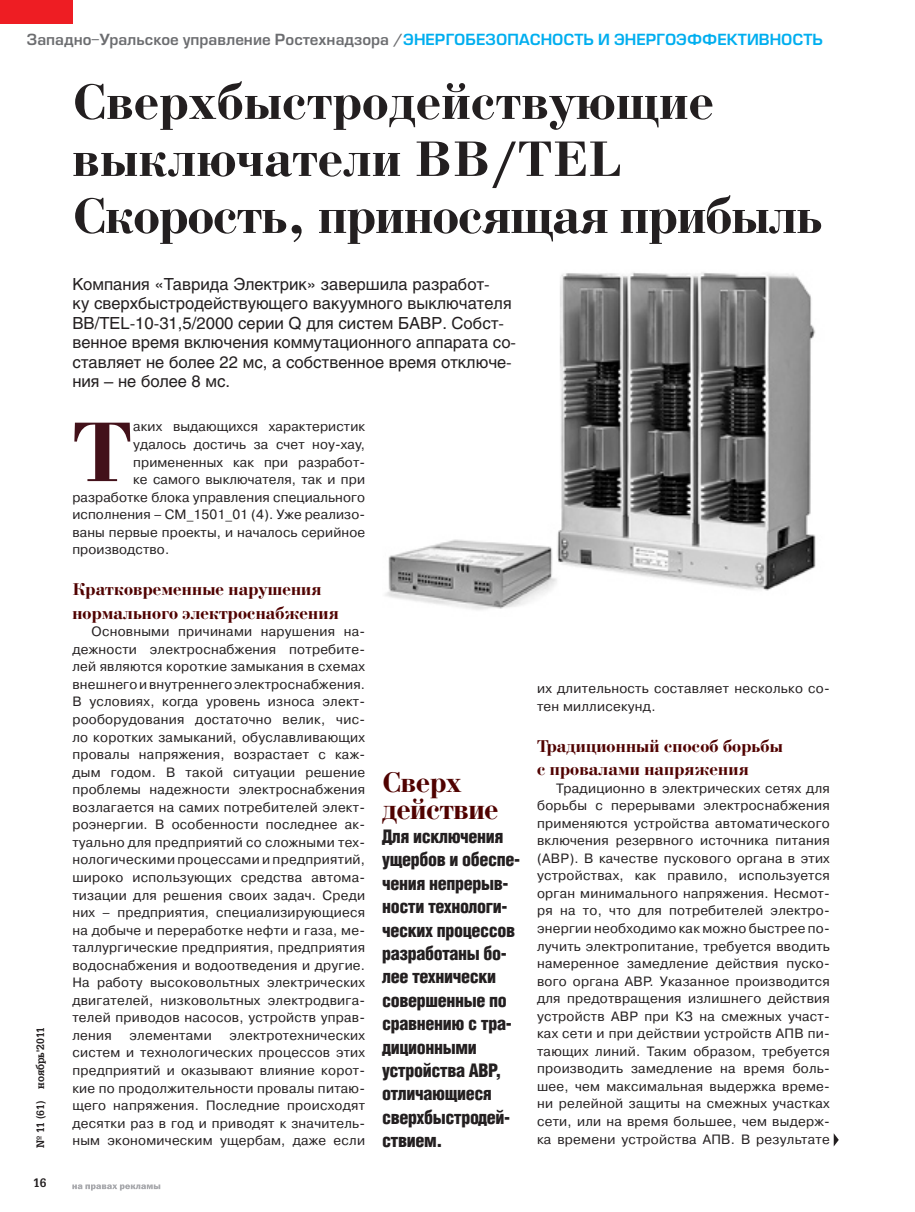
<style>
.page{position:relative;width:915px;height:1212px;background:#fff}
.page>*{position:absolute;margin:0;border:0;box-sizing:border-box;transform-origin:0 0}
.Text1{font:700 89.25px "Bodoni C";color:#43111a}
.Text1-2{font:700 52.5px "Bodoni C";letter-spacing:.01em;color:#231f20}
.Text1-3{font:700 52.5px "Bodoni C";letter-spacing:-.01em;color:#231f20}
.Text1-4{font:700 30px "Bodoni C";letter-spacing:-.01em;color:#500200}
.Text1-5{font:700 18px/23.4px "AG Letterica Cond L";letter-spacing:-.02em;color:#231f20}
.Text1-6{font:700 18px "Bodoni C";letter-spacing:.01em;color:#500200}
.Text1-7{font:16.5px/19.5px "Helios";color:#231f20}
.t1{font:15px "Europe Demi";color:#6c6d70}
.Text1-8{font:13.5px/17.5px "Pragmatica C";letter-spacing:.02em;color:#231f20}
.t2{font:700 12px "AG Gloria";color:#231f20}
.t3{font:700 10.5px "AG Gloria";color:#231f20}
.s1{color:#00aeef}
</style>
<div class="page">
<img style="left:385px;top:272px;width:431px;height:338px">
<div style="left:0;top:0;width:72px;height:23px;background:#ee1d23"></div>
<svg style="left:833px;top:1133px;width:5px;height:13px"></svg>
<svg style="left:72px;top:1184px;width:88px;height:6px"></svg>
<p class="t1" style="left:27px;top:31px;width:797px">Западно-Уральское управление Ростехнадзора /<span class="s1">энергобезопасность и энергоэффективность</span></p>
<p class="t3" style="left:34px;top:1148px;width:122px;rotate:-90deg">№ 11 (61) ноябрь'2011</p>
<p class="t2" style="left:33px;top:1176px;width:15px">16</p>
<p class="Text1-2" style="left:72px;top:75px;width:642px">Сверхбыстродействующие</p>
<p class="Text1-2" style="left:72px;top:132px;width:549px">выключатели ВВ/TEL</p>
<p class="Text1-3" style="left:72px;top:189px;width:750px">Скорость, приносящая прибыль</p>
<p class="Text1-7" style="left:72px;top:274px;width:445px">Компания «Таврида Электрик» завершила разработ-<br>ку сверхбыстродействующего вакуумного выключателя BB/TEL-10-31,5/2000 серии Q для систем БАВР. Собст&shy;венное время включения коммутационного аппарата со&shy;ставляет не более 22 мс, а собственное время отключе&shy;ния – не более 8 мс.</p>
<p class="Text1" style="left:72px;top:406px;width:61px">Т</p>
<p class="Text1-8" style="left:133px;top:418px;width:233px">аких выдающихся характеристик</p>
<p class="Text1-8" style="left:133px;top:436px;width:233px">удалось достичь за счет ноу-хау,</p>
<p class="Text1-8" style="left:133px;top:453px;width:233px">примененных как при разработ-</p>
<p class="Text1-8" style="left:133px;top:471px;width:233px">ке самого выключателя, так и при</p>
<p class="Text1-8" style="left:72px;top:488px;width:294px">разработке блока управления специального</p>
<p class="Text1-8" style="left:72px;top:506px;width:294px">исполнения – CM_1501_01 (4). Уже реализо-</p>
<p class="Text1-8" style="left:72px;top:523px;width:294px">ваны первые проекты, и началось серийное</p>
<p class="Text1-8" style="left:72px;top:541px;width:98px">производство.</p>
<p class="Text1-6" style="left:72px;top:580px;width:250px">Кратковременные нарушения</p>
<p class="Text1-6" style="left:72px;top:603px;width:268px">нормального электроснабжения</p>
<p class="Text1-8" style="left:72px;top:623px;width:294px;text-indent:19px">Основными причинами нарушения на&shy;дежности электроснабжения потребите&shy;лей являются короткие замыкания в схемах внешнего и внутреннего электроснабжения.<br>В условиях, когда уровень износа элект&shy;рооборудования достаточно велик, чис&shy;ло коротких замыканий, обуславливающих провалы напряжения, возрастает с каж&shy;дым годом. В такой ситуации решение проблемы надежности электроснабжения возлагается на самих потребителей элект&shy;роэнергии. В особенности последнее ак&shy;туально для предприятий со сложными тех&shy;нологическими процессами и предприятий, широко использующих средства автома&shy;тизации для решения своих задач. Среди них – предприятия, специализирующиеся на добыче и переработке нефти и газа, ме&shy;таллургические предприятия, предприятия водоснабжения и водоотведения и другие.<br>На работу высоковольтных электрических двигателей, низковольтных электродвига&shy;телей приводов насосов, устройств управ&shy;ления</p>
<p class="Text1-8" style="left:537px;top:680px;width:294px">их длительность составляет несколько со&shy;тен миллисекунд.</p>
<p class="Text1-6" style="left:537px;top:736px;width:247px">Традиционный способ борьбы</p>
<p class="Text1-6" style="left:537px;top:760px;width:213px">с провалами напряжения</p>
<p class="Text1-8" style="left:537px;top:779px;width:294px;text-indent:19px">Традиционно в электрических сетях для борьбы с перерывами электроснабжения применяются устройства автоматического включения резервного источника питания (АВР). В качестве пускового органа в этих устройствах, как правило, используется орган минимального напряжения. Несмот&shy;ря на то, что для потребителей электро&shy;энергии необходимо как можно быстрее по&shy;лучить электропитание, требуется вводить намеренное замедление действия пуско&shy;вого органа АВР. Указанное производится для предотвращения излишнего действия устройств АВР при КЗ на смежных участ&shy;ках сети и при действии устройств АПВ пи&shy;тающих линий. Таким образом, требуется производить замедление на время боль&shy;шее, чем максимальная выдержка време&shy;ни релейной защиты на смежных участках сети, или на время большее, чем выдерж&shy;ка времени устройства АПВ. В результате</p>
<p class="Text1-4" style="left:382px;top:767px;width:81px">Сверх</p>
<p class="Text1-4" style="left:382px;top:794px;width:118px">действие</p>
<p class="Text1-5" style="left:382px;top:824px;width:139px">Для исключения ущербов и обеспе&shy;чения непрерыв&shy;ности технологи&shy;ческих процессов разработаны бо&shy;лее технически совершенные по сравнению с тра&shy;диционными устройства АВР, отличающиеся сверхбыстродей&shy;ствием.</p>
<p class="Text1-8" style="left:72px;top:1026px;width:294px;text-indent:157px">электротехнических систем и технологических процессов этих предприятий и оказывают влияние корот&shy;кие по продолжительности провалы питаю&shy;щего напряжения. Последние происходят десятки раз в год и приводят к значитель&shy;ным экономическим ущербам, даже если</p>
<p class="Text1-8" style="left:129px;top:1026px;width:84px">элементами</p>
</div>
